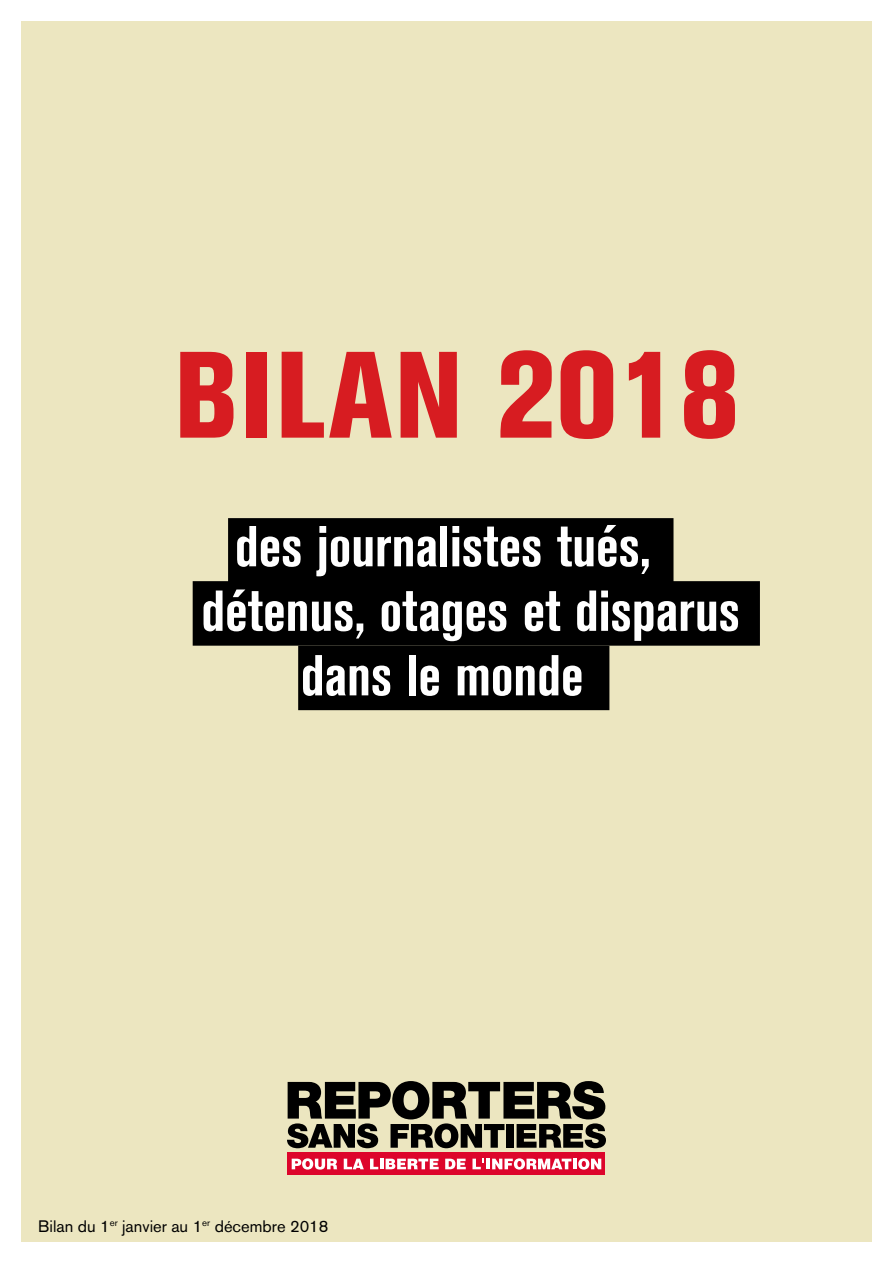
<style>
.page{position:relative;width:893px;height:1263px;background:#fff}
.page>*{position:absolute;margin:0;border:0;box-sizing:border-box;transform-origin:0 0}
.t1{font:800 condensed 121.5px "Akzidenz Grotesk BE";letter-spacing:.02em;color:#d71c21}
.t2{font:700 condensed 57px "Akzidenz Grotesk BE";color:#fff}
.t3{font:16.5px "Akzidenz Grotesk BE";color:#000}
</style>
<div class="page">
<div style="left:21px;top:21px;width:851px;height:1221px;background:#ece6c0"></div>
<div style="left:228px;top:518px;width:445px;height:65px;background:#000"></div>
<div style="left:193px;top:581px;width:567px;height:65px;background:#000"></div>
<div style="left:298px;top:646px;width:311px;height:64px;background:#000"></div>
<div style="left:288px;top:1153px;width:317px;height:22px;background:#dd052b"></div>
<svg style="left:287px;top:1081px;width:319px;height:67px"></svg>
<svg style="left:292px;top:1158px;width:45px;height:11px"></svg>
<svg style="left:344px;top:1159px;width:20px;height:10px"></svg>
<svg style="left:370px;top:1159px;width:69px;height:10px"></svg>
<svg style="left:445px;top:1159px;width:21px;height:10px"></svg>
<svg style="left:472px;top:1159px;width:12px;height:10px"></svg>
<hr style="left:486px;top:1159px;width:4px;height:10px;background:#fff">
<svg style="left:492px;top:1158px;width:109px;height:11px"></svg>
<h1 class="t1" style="left:174px;top:325px;width:567px">BILAN 2018</h1>
<p class="t2" style="left:235px;top:514px;width:417px">des journalistes tués,</p>
<p class="t2" style="left:201px;top:578px;width:540px">détenus, otages et disparus</p>
<p class="t2" style="left:301px;top:643px;width:284px">dans le monde</p>
<p class="t3" style="left:38px;top:1216px;width:292px">Bilan du 1<sup>er</sup> janvier au 1<sup>er</sup> décembre 2018</p>
</div>
